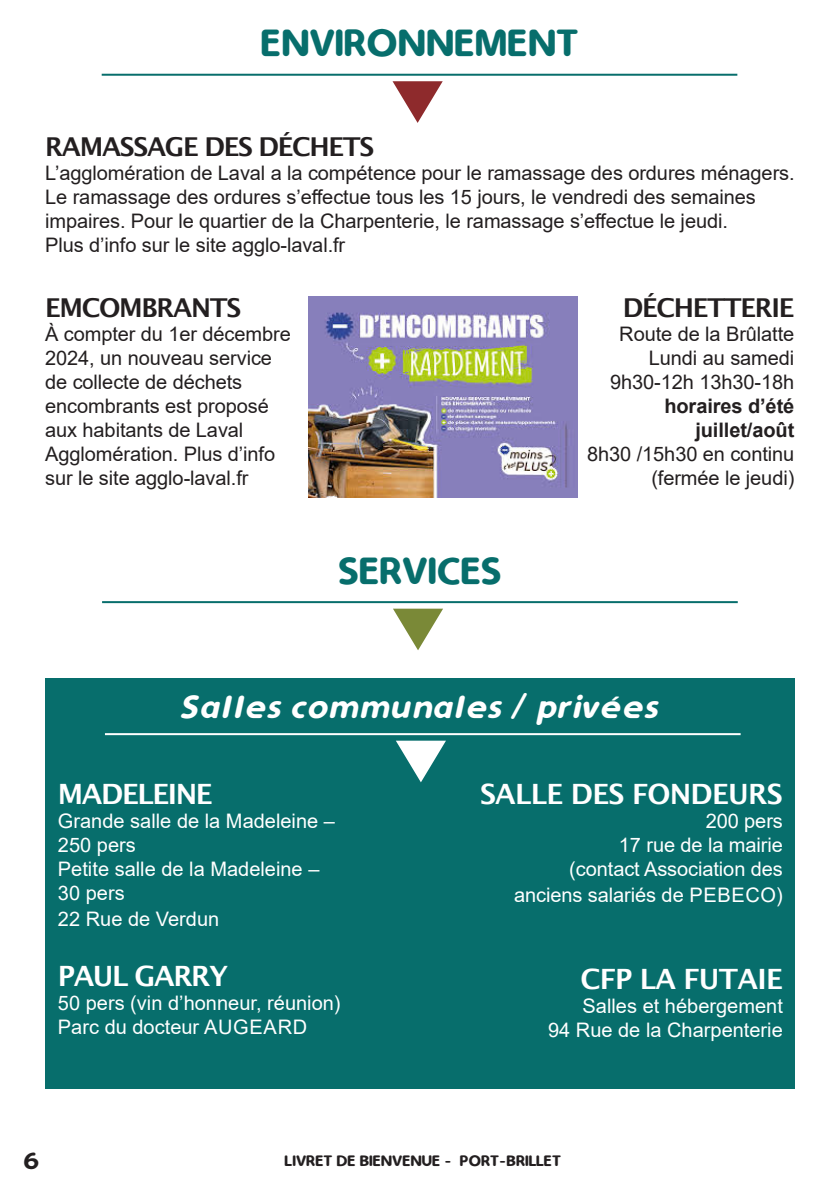
<style>
.page{position:relative;width:840px;height:1191px;background:#fff}
.page>*{position:absolute;margin:0;border:0;box-sizing:border-box;transform-origin:0 0}
.Titre_H2{font:40px "Simply Rounded";color:#076e6c}
.Titre_H2-2{font:italic 34px "Simply Rounded";color:#fff}
.parapgraphe{font:600 28px "Lucida Sans";letter-spacing:-.025em;color:#fff}
.parapgraphe-2{font:600 28px "Lucida Sans";letter-spacing:-.05em;color:#fff}
.t1{font:600 26px "Lucida Sans";letter-spacing:-.05em;color:#231f20}
.t2{font:24px "Simply Rounded";color:#231f20}
.paragggg{font:20px/24px "Arial";letter-spacing:-.005em;color:#231f20}
.paragggg-2{font:20px/24px "Arial";color:#fff}
.parapgraphe-3{font:20px "Arial";color:#fff}
.t3{font:16px "Simply Rounded";color:#231f20}
.s1{font-weight:700}
</style>
<div class="page">
<div style="left:45px;top:678px;width:749px;height:410px;background:#076e6c"></div>
<svg style="left:396px;top:740px;width:50px;height:42px"></svg>
<hr style="left:105px;top:733px;width:635px;height:2px;background:#fff">
<svg style="left:393px;top:608px;width:50px;height:42px"></svg>
<hr style="left:102px;top:601px;width:635px;height:2px;background:#076e6c">
<img style="left:308px;top:297px;width:269px;height:200px">
<svg style="left:392px;top:81px;width:50px;height:42px"></svg>
<hr style="left:102px;top:74px;width:635px;height:2px;background:#076e6c">
<p class="Titre_H2" style="left:260px;top:22px;width:319px">ENVIRONNEMENT</p>
<p class="t1" style="left:45px;top:132px;width:330px">RAMASSAGE DES DÉCHETS</p>
<p class="paragggg" style="left:45px;top:161px;width:750px">L’agglomération de Laval a la compétence pour le ramassage des ordures ménagers.<br>Le ramassage des ordures s’effectue tous les 15 jours, le vendredi des semaines impaires. Pour le quartier de la Charpenterie, le ramassage s’effectue le jeudi.</p>
<p class="paragggg" style="left:45px;top:233px;width:301px">Plus d’info sur le site agglo-laval.fr</p>
<p class="t1" style="left:45px;top:293px;width:197px">EMCOMBRANTS</p>
<p class="paragggg" style="left:45px;top:322px;width:247px">À compter du 1er décembre<br>2024, un nouveau service de collecte de déchets encombrants est proposé aux habitants de Laval<br>Agglomération. Plus d’info sur le site agglo-laval.fr</p>
<p class="Titre_H2" style="left:338px;top:550px;width:164px">SERVICES</p>
<p class="t1" style="left:622px;top:293px;width:173px">DÉCHETTERIE</p>
<p class="paragggg" style="left:609px;top:322px;width:186px;text-align:right">Route de la Brûlatte<br>Lundi au samedi<br>9h30-12h 13h30-18h</p>
<p class="paragggg" style="left:587px;top:394px;width:208px;text-align:right"><span class="s1">horaires d’été juillet/août<br></span>8h30 /15h30 en continu (fermée le jeudi)</p>
<p class="Titre_H2-2" style="left:180px;top:689px;width:480px">Salles communales / privées</p>
<p class="parapgraphe-2" style="left:58px;top:778px;width:156px">MADELEINE</p>
<p class="paragggg-2" style="left:58px;top:809px;width:278px">Grande salle de la Madeleine –<br>250 pers</p>
<p class="paragggg-2" style="left:58px;top:857px;width:263px">Petite salle de la Madeleine –<br>30 pers</p>
<p class="paragggg-2" style="left:58px;top:907px;width:163px">22 Rue de Verdun</p>
<p class="parapgraphe-2" style="left:58px;top:960px;width:172px">PAUL GARRY</p>
<p class="parapgraphe-3" style="left:58px;top:989px;width:284px">50 pers (vin d’honneur, réunion)</p>
<p class="paragggg-2" style="left:58px;top:1015px;width:251px">Parc du docteur AUGEARD</p>
<p class="parapgraphe" style="left:479px;top:778px;width:304px">SALLE DES FONDEURS</p>
<p class="paragggg-2" style="left:618px;top:809px;width:165px;text-align:right">200 pers<br>17 rue de la mairie</p>
<p class="paragggg-2" style="left:514px;top:855px;width:270px;line-height:26.4px;text-align:right">(contact Association des anciens salariés de PEBECO)</p>
<p class="parapgraphe" style="left:580px;top:962px;width:204px">CFP LA FUTAIE</p>
<p class="paragggg-2" style="left:582px;top:993px;width:202px">Salles et hébergement</p>
<p class="paragggg-2" style="left:547px;top:1017px;width:236px">94 Rue de la Charpenterie</p>
<p class="t2" style="left:23px;top:1148px;width:19px">6</p>
<p class="t3" style="left:284px;top:1152px;width:278px">LIVRET DE BIENVENUE - PORT-BRILLET</p>
</div>
